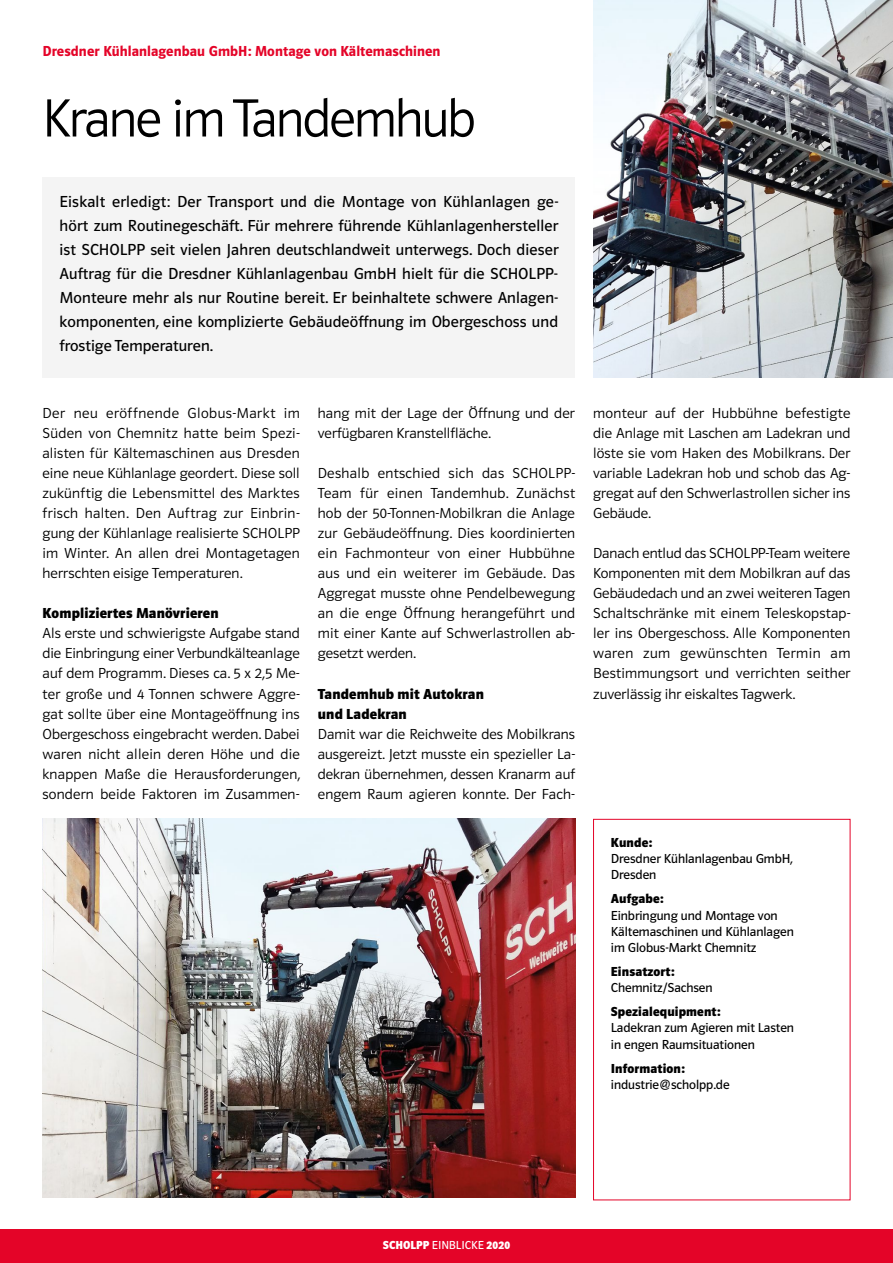
<style>
.page{position:relative;width:893px;height:1263px;background:#fff}
.page>*{position:absolute;margin:0;border:0;box-sizing:border-box;transform-origin:0 0}
.t1{font:55.5px "Polo 22 K Leicht";letter-spacing:-.025em;color:#000;scale:.95 1}
.t2{font:16.5px/24px "Polo 22 K Buch";letter-spacing:.005em;color:#000;text-align:justify}
.t3{font:15px/20.1px "Polo 22 K Leicht";letter-spacing:.01em;color:#000;text-align:justify}
.t4{font:700 15px/20.1px "Polo 22 K";letter-spacing:.01em;color:#000}
.t5{font:15px "Polo 22 K Hfett";letter-spacing:.005em;color:#e40428}
.t6{font:13.5px/16.2px "Polo 22 K Buch";letter-spacing:-.005em;color:#000}
.t7{font:700 13.5px "Polo 22 K";letter-spacing:.01em;color:#000}
.t8{font:700 12px "Polo 22 K";letter-spacing:.01em;color:#fff}
.s1{font-family:"Polo 22 K Buch";font-weight:400}
</style>
<div class="page">
<div style="left:0;top:1229px;width:893px;height:34px;background:#e40428"></div>
<img style="left:593px;top:0;width:300px;height:377px">
<img style="left:43px;top:819px;width:532px;height:378px">
<div style="left:43px;top:177px;width:532px;height:200px;background:#f4f4f4"></div>
<div style="left:593px;top:819px;width:257px;height:381px;border:1px solid #e40428"></div>
<p class="t5" style="left:43px;top:43px;width:399px">Dresdner Kühlanlagenbau GmbH: Montage von Kältemaschinen</p>
<h1 class="t1" style="left:43px;top:89px;width:457px">Krane im Tandemhub</h1>
<p class="t2" style="left:60px;top:189px;width:500px">Eiskalt erledigt: Der Transport und die Montage von Kühlanlagen ge&shy;hört zum Routinegeschäft. Für mehrere führende Kühlanlagenhersteller ist SCHOLPP seit vielen Jahren deutschlandweit unterwegs. Doch dieser Auftrag für die Dresdner Kühlanlagenbau GmbH hielt für die SCHOLPP-Monteure mehr als nur Routine bereit. Er beinhaltete schwere Anlagen&shy;komponenten, eine komplizierte Gebäudeöffnung im Obergeschoss und frostige Temperaturen.</p>
<p class="t3" style="left:43px;top:403px;width:259px">Der neu eröffnende Globus-Markt im Süden von Chemnitz hatte beim Spezi&shy;alisten für Kältemaschinen aus Dresden eine neue Kühlanlage geordert. Diese soll zukünftig die Lebensmittel des Marktes frisch halten. Den Auftrag zur Einbrin&shy;gung der Kühlanlage realisierte SCHOLPP im Winter. An allen drei Montagetagen herrschten eisige Temperaturen.</p>
<p class="t4" style="left:43px;top:603px;width:178px">Kompliziertes Manövrieren</p>
<p class="t3" style="left:43px;top:623px;width:260px">Als erste und schwierigste Aufgabe stand die Einbringung einer Verbundkälteanlage auf dem Programm. Dieses ca. 5 x 2,5 Me&shy;ter große und 4 Tonnen schwere Aggre&shy;gat sollte über eine Montageöffnung ins Obergeschoss eingebracht werden. Dabei waren nicht allein deren Höhe und die knappen Maße die Herausforderungen, sondern beide Faktoren im Zusammen-</p>
<p class="t3" style="left:318px;top:403px;width:259px">hang mit der Lage der Öffnung und der verfügbaren Kranstellfläche.</p>
<p class="t3" style="left:318px;top:463px;width:259px">Deshalb entschied sich das SCHOLPP-Team für einen Tandemhub. Zunächst hob der 50-Tonnen-Mobilkran die Anlage zur Gebäudeöffnung. Dies koordinierten ein Fachmonteur von einer Hubbühne aus und ein weiterer im Gebäude. Das Aggregat musste ohne Pendelbewegung an die enge Öffnung herangeführt und mit einer Kante auf Schwerlastrollen ab&shy;gesetzt werden.</p>
<p class="t4" style="left:318px;top:684px;width:168px">Tandemhub mit Autokran und Ladekran</p>
<p class="t3" style="left:318px;top:724px;width:259px">Damit war die Reichweite des Mobilkrans ausgereizt. Jetzt musste ein spezieller La&shy;dekran übernehmen, dessen Kranarm auf engem Raum agieren konnte. Der Fach-</p>
<p class="t3" style="left:593px;top:403px;width:259px">monteur auf der Hubbühne befestigte die Anlage mit Laschen am Ladekran und löste sie vom Haken des Mobilkrans. Der variable Ladekran hob und schob das Ag&shy;gregat auf den Schwerlastrollen sicher ins Gebäude.</p>
<p class="t3" style="left:593px;top:543px;width:259px">Danach entlud das SCHOLPP-Team weitere Komponenten mit dem Mobilkran auf das Gebäudedach und an zwei weiteren Tagen Schaltschränke mit einem Teleskopstap&shy;ler ins Obergeschoss. Alle Komponenten waren zum gewünschten Termin am Bestimmungsort und verrichten seither zuverlässig ihr eiskaltes Tagwerk.</p>
<p class="t7" style="left:611px;top:835px;width:43px">Kunde:</p>
<p class="t6" style="left:611px;top:851px;width:184px">Dresdner Kühlanlagenbau GmbH,<br>Dresden</p>
<p class="t7" style="left:611px;top:891px;width:54px">Aufgabe:</p>
<p class="t6" style="left:611px;top:907px;width:185px">Einbringung und Montage von<br>Kältemaschinen und Kühlanlagen im Globus-Markt Chemnitz</p>
<p class="t7" style="left:611px;top:964px;width:65px">Einsatzort:</p>
<p class="t6" style="left:611px;top:980px;width:103px">Chemnitz/Sachsen</p>
<p class="t7" style="left:611px;top:1004px;width:111px">Spezialequipment:</p>
<p class="t6" style="left:611px;top:1020px;width:185px">Ladekran zum Agieren mit Lasten in engen Raumsituationen</p>
<p class="t7" style="left:611px;top:1061px;width:76px">Information:</p>
<p class="t6" style="left:611px;top:1076px;width:120px">industrie@scholpp.de</p>
<p class="t8" style="left:383px;top:1238px;width:129px">SCHOLPP <span class="s1">EINBLICKE</span> 2020</p>
</div>
